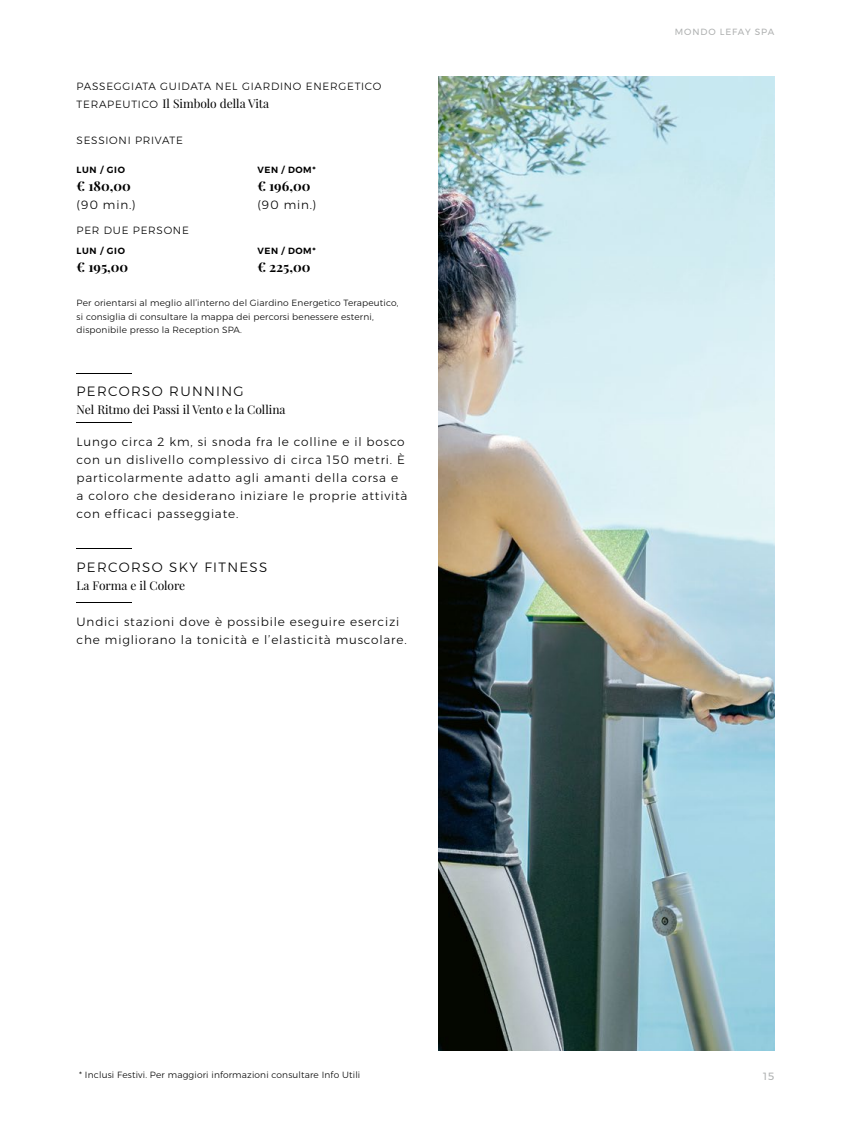
<style>
.page{position:relative;width:851px;height:1127px;background:#fff}
.page>*{position:absolute;margin:0;border:0;box-sizing:border-box;transform-origin:0 0}
.t1{font:300 13.5px "Montserrat";letter-spacing:.1em;color:#000}
.t2{font:700 13.5px "Playfair Display";color:#000}
.t3{font:300 12px/18px "Montserrat";letter-spacing:.07em;color:#000}
.t4{font:12px "Playfair Display";color:#000}
.t5{font:300 10.5px "Montserrat";letter-spacing:.07em;color:#000}
.t6{font:10.5px "Montserrat";color:#afb1b1}
.t7{font:300 9px/13.5px "Montserrat";letter-spacing:.02em;color:#000}
.t8{font:600 9px "Montserrat";letter-spacing:.07em;color:#000}
.t9{font:9px "Montserrat";letter-spacing:.1em;color:#afb1b1}
.s1{font-family:"Montserrat";font-weight:300;font-size:10.5px}
</style>
<div class="page">
<img style="left:438px;top:77px;width:336px;height:973px">
<hr style="left:77px;top:373px;width:55px;height:1px;background:#000">
<hr style="left:77px;top:422px;width:55px;height:1px;background:#000">
<hr style="left:77px;top:549px;width:55px;height:1px;background:#000">
<hr style="left:77px;top:602px;width:55px;height:1px;background:#000">
<p class="t5" style="left:77px;top:78px;width:306px">PASSEGGIATA GUIDATA NEL GIARDINO ENERGETICO</p>
<p class="t4" style="left:77px;top:96px;width:194px"><span class="s1">TERAPEUTICO</span> Il Simbolo della Vita</p>
<p class="t5" style="left:77px;top:132px;width:108px">SESSIONI PRIVATE</p>
<p class="t8" style="left:77px;top:162px;width:50px">LUN / GIO</p>
<p class="t2" style="left:77px;top:177px;width:56px">€ 180,00</p>
<p class="t3" style="left:77px;top:195px;width:61px">(90 min.)</p>
<p class="t8" style="left:257px;top:162px;width:60px">VEN / DOM*</p>
<p class="t2" style="left:257px;top:177px;width:55px">€ 196,00</p>
<p class="t3" style="left:257px;top:195px;width:61px">(90 min.)</p>
<p class="t5" style="left:77px;top:222px;width:114px">PER DUE PERSONE</p>
<p class="t8" style="left:77px;top:244px;width:50px">LUN / GIO</p>
<p class="t2" style="left:77px;top:259px;width:53px">€ 195,00</p>
<p class="t8" style="left:257px;top:244px;width:60px">VEN / DOM*</p>
<p class="t2" style="left:257px;top:259px;width:55px">€ 225,00</p>
<p class="t7" style="left:77px;top:296px;width:323px">Per orientarsi al meglio all’interno del Giardino Energetico Terapeutico, si consiglia di consultare la mappa dei percorsi benessere esterni, disponibile presso la Reception SPA.</p>
<p class="t1" style="left:77px;top:381px;width:169px">PERCORSO RUNNING</p>
<p class="t4" style="left:77px;top:402px;width:210px">Nel Ritmo dei Passi il Vento e la Collina</p>
<p class="t3" style="left:77px;top:432px;width:332px">Lungo circa 2 km, si snoda fra le colline e il bosco con un dislivello complessivo di circa 150 metri. È particolarmente adatto agli amanti della corsa e a coloro che desiderano iniziare le proprie attività con efficaci passeggiate.</p>
<p class="t1" style="left:77px;top:557px;width:192px">PERCORSO SKY FITNESS</p>
<p class="t4" style="left:77px;top:578px;width:110px">La Forma e il Colore</p>
<p class="t3" style="left:77px;top:612px;width:331px">Undici stazioni dove è possibile eseguire esercizi che migliorano la tonicità e l’elasticità muscolare.</p>
<p class="t7" style="left:79px;top:1068px;width:282px">* Inclusi Festivi. Per maggiori informazioni consultare Info Utili</p>
<p class="t9" style="left:674px;top:25px;width:101px">MONDO LEFAY SPA</p>
<p class="t6" style="left:762px;top:1068px;width:13px">15</p>
</div>
